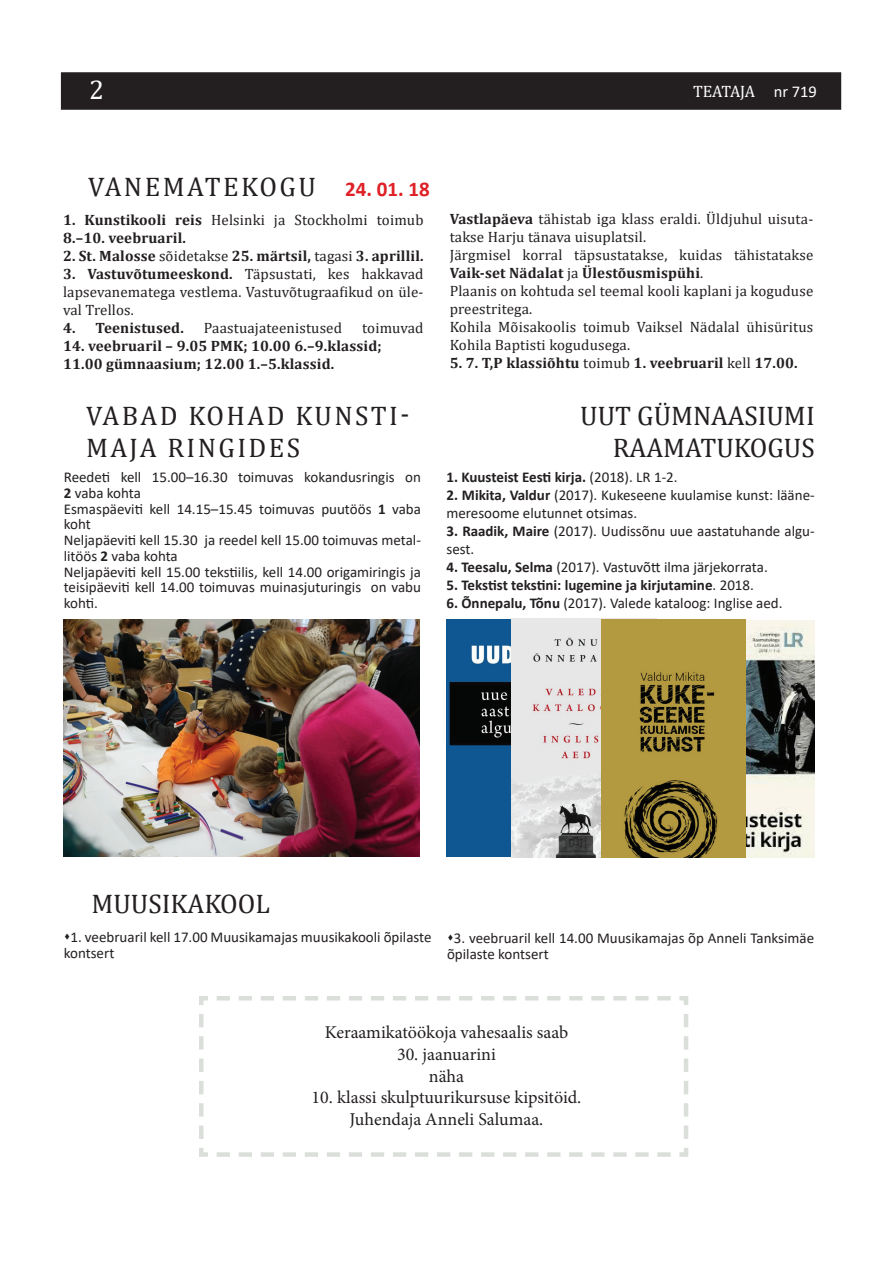
<style>
.page{position:relative;width:893px;height:1263px;background:#fff}
.page>*{position:absolute;margin:0;border:0;box-sizing:border-box;transform-origin:0 0}
.t1{font:27px/32.4px "Cambria";letter-spacing:.09em;color:#231f20}
.t2{font:27px "Cambria";letter-spacing:.005em;color:#231f20}
.t3{font:27px "Cambria";color:#fff}
.t4{font:700 21px "Calibri";color:#df2027}
.t5{font:18px "Minion Pro";color:#231f20}
.t6{font:16.5px "Cambria";letter-spacing:-.015em;color:#fff}
.t7{font:15px/15.8px "Calibri";color:#231f20}
.t8{font:15px/18px "Cambria";letter-spacing:.01em;color:#231f20}
.t9{font:700 15px/18px "Cambria";letter-spacing:.01em;color:#231f20}
.t10{font:700 15px "Calibri";color:#231f20}
.s1{font-family:"Calibri"}
.s2{font-weight:400}
.s3{font-weight:700}
</style>
<div class="page">
<div style="left:61px;top:72px;width:780px;height:38px;background:#231f20"></div>
<img style="left:64px;top:620px;width:355px;height:237px">
<img style="left:446px;top:619px;width:65px;height:237px">
<img style="left:511px;top:618px;width:146px;height:239px">
<img style="left:746px;top:620px;width:69px;height:237px">
<img style="left:601px;top:620px;width:145px;height:237px">
<svg style="left:199px;top:996px;width:490px;height:161px"></svg>
<p class="t3" style="left:89px;top:74px;width:16px">2</p>
<p class="t6" style="left:693px;top:82px;width:125px">TEATAJA <span class="s1">nr 719</span></p>
<p class="t1" style="left:88px;top:171px;width:229px">VANEMATEKOGU</p>
<p class="t4" style="left:345px;top:174px;width:86px">24. 01. 18</p>
<p class="t9" style="left:63px;top:210px;width:362px">1. Kunstikooli reis <span class="s2">Helsinki ja Stockholmi toimub<br></span>8.–10. veebruaril.</p>
<p class="t9" style="left:63px;top:246px;width:362px">2. St. Malosse <span class="s2">sõidetakse</span> 25. märtsil, <span class="s2">tagasi</span> 3. aprillil.</p>
<p class="t8" style="left:63px;top:265px;width:362px;text-align:justify"><span class="s3">3. Vastuvõtumeeskond.</span> Täpsustati, kes hakkavad lapsevanematega vestlema. Vastuvõtugraafikud on üle&shy;val Trellos.</p>
<p class="t9" style="left:63px;top:318px;width:122px">4. Teenistused.</p>
<p class="t8" style="left:204px;top:319px;width:140px">Paastuajateenistused</p>
<p class="t8" style="left:362px;top:319px;width:63px">toimuvad</p>
<p class="t9" style="left:63px;top:336px;width:320px">14. veebruaril – 9.05 PMK; 10.00 6.–9.klassid;</p>
<p class="t9" style="left:63px;top:354px;width:273px">11.00 gümnaasium; 12.00 1.–5.klassid.</p>
<p class="t8" style="left:450px;top:210px;width:365px"><span class="s3">Vastlapäeva</span> tähistab iga klass eraldi. Üldjuhul uisuta&shy;takse Harju tänava uisuplatsil.</p>
<p class="t8" style="left:450px;top:246px;width:365px">Järgmisel korral täpsustatakse, kuidas tähistatakse<br><span class="s3">Vaik-set Nädalat</span> ja <span class="s3">Ülestõusmispühi</span>.</p>
<p class="t8" style="left:450px;top:282px;width:365px">Plaanis on kohtuda sel teemal kooli kaplani ja koguduse preestritega.</p>
<p class="t8" style="left:450px;top:318px;width:365px">Kohila Mõisakoolis toimub Vaiksel Nädalal ühisüritus<br>Kohila Baptisti kogudusega.</p>
<p class="t9" style="left:450px;top:354px;width:349px">5. 7. T,P klassiõhtu <span class="s2">toimub</span> 1. veebruaril <span class="s2">kell</span> 17.00.</p>
<p class="t1" style="left:86px;top:399px;width:325px">VABAD KOHAD KUNSTI-<br>MAJA RINGIDES</p>
<p class="t2" style="left:580px;top:400px;width:236px">UUT GÜMNAASIUMI</p>
<p class="t2" style="left:613px;top:432px;width:203px">RAAMATUKOGUS</p>
<p class="t10" style="left:446px;top:467px;width:233px">1. Kuusteist Eesti kirja. <span class="s2">(2018). LR 1-2.</span></p>
<p class="t7" style="left:446px;top:486px;width:370px;line-height:18px"><span class="s3">2. Mikita, Valdur</span> (2017). Kukeseene kuulamise kunst: lääne&shy;meresoome elutunnet otsimas.</p>
<p class="t7" style="left:446px;top:522px;width:370px;line-height:18px"><span class="s3">3. Raadik, Maire</span> (2017). Uudissõnu uue aastatuhande algu&shy;sest.</p>
<p class="t7" style="left:446px;top:559px;width:323px"><span class="s3">4. Teesalu, Selma</span> (2017). Vastuvõtt ilma järjekorrata.</p>
<p class="t10" style="left:446px;top:575px;width:309px">5. Tekstist tekstini: lugemine ja kirjutamine<span class="s2">. 2018.</span></p>
<p class="t7" style="left:446px;top:595px;width:338px"><span class="s3">6. Õnnepalu, Tõnu</span> (2017). Valede kataloog: Inglise aed.</p>
<p class="t7" style="left:64px;top:469px;width:359px">Reedeti kell 15.00–16.30 toimuvas kokandusringis on<br><span class="s3">2</span> vaba kohta</p>
<p class="t7" style="left:64px;top:500px;width:359px">Esmaspäeviti kell 14.15–15.45 toimuvas puutöös <span class="s3">1</span> vaba koht</p>
<p class="t7" style="left:64px;top:532px;width:359px">Neljapäeviti kell 15.30 ja reedel kell 15.00 toimuvas metal&shy;litöös <span class="s3">2</span> vaba kohta</p>
<p class="t7" style="left:64px;top:563px;width:359px;text-align:justify">Neljapäeviti kell 15.00 tekstiilis, kell 14.00 origamiringis ja teisipäeviti kell 14.00 toimuvas muinasjuturingis on vabu kohti.</p>
<p class="t2" style="left:91px;top:888px;width:180px">MUUSIKAKOOL</p>
<p class="t7" style="left:64px;top:928px;width:369px;line-height:16.5px">▲1. veebruaril kell 17.00 Muusikamajas muusikakooli õpilaste kontsert</p>
<p class="t7" style="left:447px;top:929px;width:369px;line-height:16.5px">▲3. veebruaril kell 14.00 Muusikamajas õp Anneli Tanksimäe õpilaste kontsert</p>
<p class="t5" style="left:325px;top:1020px;width:245px">Keraamikatöökoja vahesaalis saab</p>
<p class="t5" style="left:397px;top:1042px;width:100px">30. jaanuarini</p>
<p class="t5" style="left:429px;top:1064px;width:37px">näha</p>
<p class="t5" style="left:312px;top:1085px;width:271px">10. klassi skulptuurikursuse kipsitöid.</p>
<p class="t5" style="left:350px;top:1107px;width:195px">Juhendaja Anneli Salumaa.</p>
</div>
